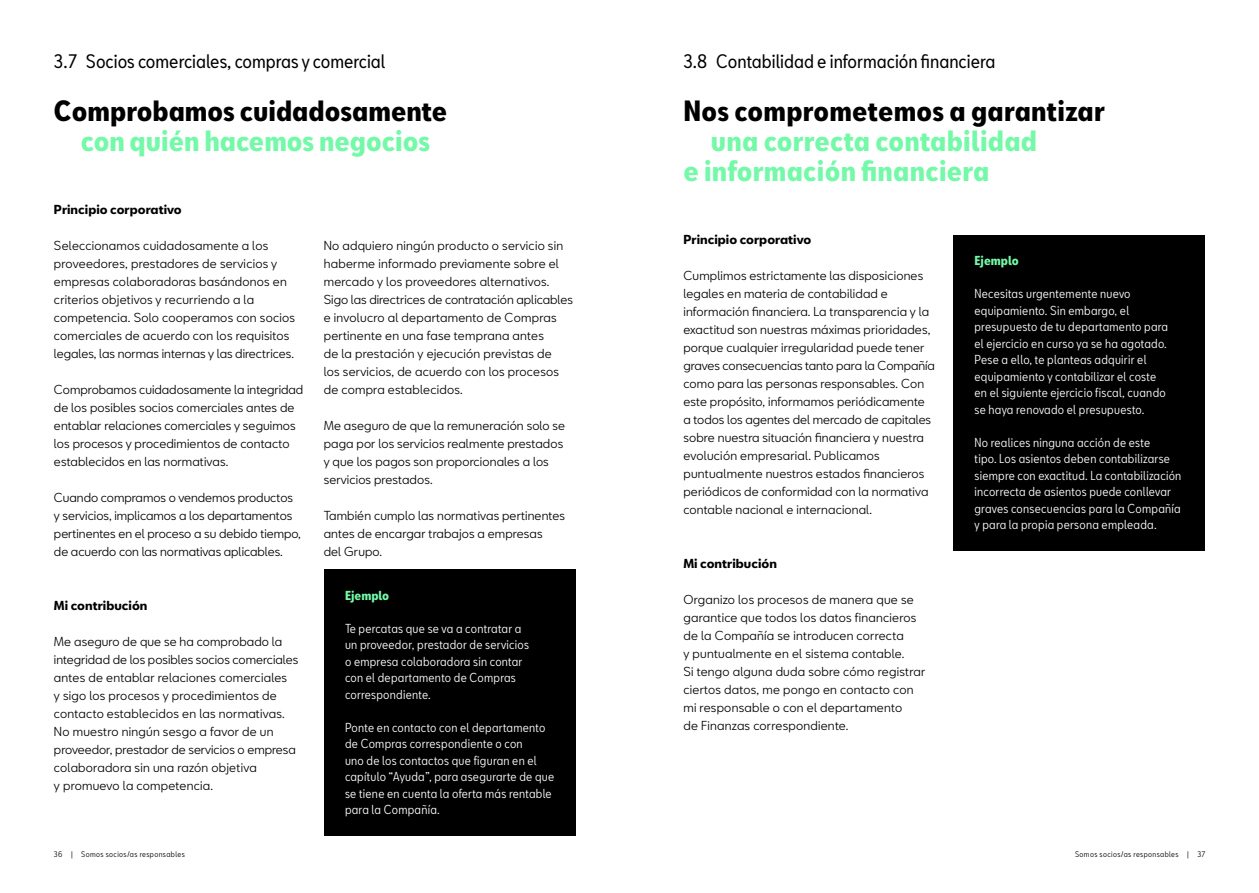
<style>
.page{position:relative;width:1259px;height:893px;background:#fff}
.page>*{position:absolute;margin:0;border:0;box-sizing:border-box;transform-origin:0 0}
.t1{font:700 condensed 27px/30px "SEATBCN";letter-spacing:.01em;color:#74f9a8}
.t2{font:700 condensed 27px "SEATBCN";color:#000}
.t3{font:condensed 18px "SEATBCN";color:#000}
.t4{font:12px/18px "SEATBCN";letter-spacing:.01em;color:#000}
.t5{font:condensed 12px/16.5px "SEATBCN";letter-spacing:.02em;color:#fff}
.t6{font:700 12px "SEATBCN";color:#000}
.t7{font:700 condensed 12px "SEATBCN";color:#74f9a8}
.t8{font:condensed 7.5px "SEATBCN";letter-spacing:.05em;color:#000}
</style>
<div class="page">
<div style="left:324px;top:569px;width:251px;height:266px;background:#000"></div>
<div style="left:953px;top:235px;width:252px;height:315px;background:#000"></div>
<h2 class="t3" style="left:54px;top:45px;width:333px">3.7 Socios comerciales, compras y comercial</h2>
<h1 class="t2" style="left:54px;top:96px;width:394px">Comprobamos cuidadosamente</h1>
<h1 class="t1" style="left:81px;top:127px;width:351px">con quién hacemos negocios</h1>
<p class="t6" style="left:54px;top:203px;width:129px">Principio corporativo</p>
<p class="t4" style="left:54px;top:236px;width:243px">Seleccionamos cuidadosamente a los proveedores, prestadores de servicios y empresas colaboradoras basándonos en criterios objetivos y recurriendo a la competencia. Solo cooperamos con socios comerciales de acuerdo con los requisitos legales, las normas internas y las directrices.</p>
<p class="t4" style="left:54px;top:380px;width:251px">Comprobamos cuidadosamente la integridad de los posibles socios comerciales antes de entablar relaciones comerciales y seguimos los procesos y procedimientos de contacto establecidos en las normativas.</p>
<p class="t4" style="left:54px;top:488px;width:248px">Cuando compramos o vendemos productos y servicios, implicamos a los departamentos pertinentes en el proceso a su debido tiempo, de acuerdo con las normativas aplicables.</p>
<p class="t6" style="left:54px;top:599px;width:95px">Mi contribución</p>
<p class="t4" style="left:54px;top:632px;width:246px">Me aseguro de que se ha comprobado la integridad de los posibles socios comerciales antes de entablar relaciones comerciales<br>y sigo los procesos y procedimientos de contacto establecidos en las normativas.<br>No muestro ningún sesgo a favor de un proveedor, prestador de servicios o empresa colaboradora sin una razón objetiva<br>y promuevo la competencia.</p>
<p class="t4" style="left:324px;top:236px;width:251px">No adquiero ningún producto o servicio sin haberme informado previamente sobre el mercado y los proveedores alternativos.<br>Sigo las directrices de contratación aplicables e involucro al departamento de Compras pertinente en una fase temprana antes<br>de la prestación y ejecución previstas de<br>los servicios, de acuerdo con los procesos de compra establecidos.</p>
<p class="t4" style="left:324px;top:416px;width:243px">Me aseguro de que la remuneración solo se paga por los servicios realmente prestados y que los pagos son proporcionales a los servicios prestados.</p>
<p class="t4" style="left:324px;top:506px;width:243px">También cumplo las normativas pertinentes antes de encargar trabajos a empresas<br>del Grupo.</p>
<p class="t7" style="left:345px;top:588px;width:46px">Ejemplo</p>
<p class="t5" style="left:345px;top:620px;width:185px">Te percatas que se va a contratar a un proveedor, prestador de servicios o empresa colaboradora sin contar con el departamento de Compras correspondiente.</p>
<p class="t5" style="left:345px;top:719px;width:211px">Ponte en contacto con el departamento de Compras correspondiente o con<br>uno de los contactos que figuran en el capítulo “Ayuda”, para asegurarte de que se tiene en cuenta la oferta más rentable para la Compañía.</p>
<h2 class="t3" style="left:683px;top:45px;width:313px">3.8 Contabilidad e información financiera</h2>
<h1 class="t2" style="left:683px;top:96px;width:423px">Nos comprometemos a garantizar</h1>
<h1 class="t1" style="left:683px;top:127px;width:355px;text-indent:27px">una correcta contabilidad e información financiera</h1>
<p class="t6" style="left:683px;top:233px;width:129px">Principio corporativo</p>
<p class="t4" style="left:683px;top:266px;width:253px">Cumplimos estrictamente las disposiciones legales en materia de contabilidad e información financiera. La transparencia y la exactitud son nuestras máximas prioridades, porque cualquier irregularidad puede tener graves consecuencias tanto para la Compañía como para las personas responsables. Con este propósito, informamos periódicamente a todos los agentes del mercado de capitales sobre nuestra situación financiera y nuestra evolución empresarial. Publicamos puntualmente nuestros estados financieros periódicos de conformidad con la normativa contable nacional e internacional.</p>
<p class="t6" style="left:683px;top:557px;width:95px">Mi contribución</p>
<p class="t4" style="left:683px;top:590px;width:243px">Organizo los procesos de manera que se garantice que todos los datos financieros de la Compañía se introducen correcta<br>y puntualmente en el sistema contable.<br>Si tengo alguna duda sobre cómo registrar ciertos datos, me pongo en contacto con mi responsable o con el departamento<br>de Finanzas correspondiente.</p>
<p class="t7" style="left:974px;top:254px;width:46px">Ejemplo</p>
<p class="t5" style="left:974px;top:285px;width:195px">Necesitas urgentemente nuevo equipamiento. Sin embargo, el presupuesto de tu departamento para el ejercicio en curso ya se ha agotado.<br>Pese a ello, te planteas adquirir el equipamiento y contabilizar el coste en el siguiente ejercicio fiscal, cuando se haya renovado el presupuesto.</p>
<p class="t5" style="left:974px;top:434px;width:208px">No realices ninguna acción de este<br>tipo. Los asientos deben contabilizarse siempre con exactitud. La contabilización incorrecta de asientos puede conllevar graves consecuencias para la Compañía y para la propia persona empleada.</p>
<p class="t8" style="left:54px;top:847px;width:132px">36 | Somos socios/as responsables</p>
<p class="t8" style="left:1075px;top:847px;width:131px">Somos socios/as responsables | 37</p>
</div>
